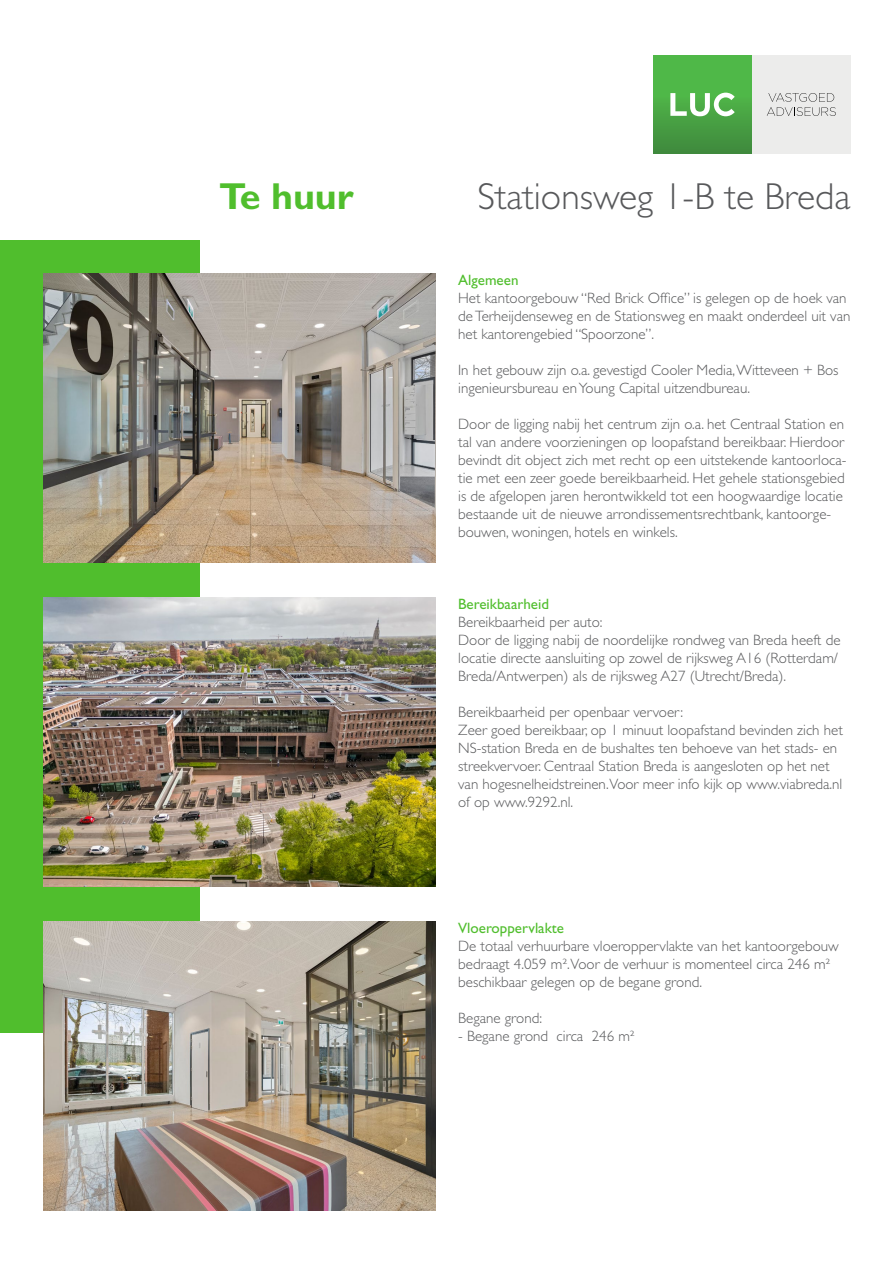
<style>
.page{position:relative;width:893px;height:1263px;background:#fff}
.page>*{position:absolute;margin:0;border:0;box-sizing:border-box;transform-origin:0 0}
.t1{font:300 37.65px "Gill Sans";color:#58595b}
.t2{font:700 37.65px "Gill Sans";color:#50be2d}
.t3{font:300 15px/18px "Gill Sans";color:#58595b}
.t4{font:15px "Gill Sans";color:#50be2d}
</style>
<div class="page">
<div style="left:0;top:241px;width:200px;height:792px;background:#50be2d"></div>
<img style="left:44px;top:274px;width:391px;height:288px">
<img style="left:44px;top:597px;width:391px;height:289px">
<img style="left:44px;top:921px;width:391px;height:289px">
<div style="left:752px;top:55px;width:98px;height:98px;background:#ececeb"></div>
<svg style="left:767px;top:93px;width:69px;height:23px"></svg>
<div style="left:653px;top:55px;width:99px;height:98px;background:linear-gradient(to bottom,#53c44b,#42903f)"></div>
<svg style="left:670px;top:93px;width:65px;height:23px"></svg>
<h1 class="t2" style="left:219px;top:174px;width:136px">Te huur</h1>
<h1 class="t1" style="left:477px;top:175px;width:375px">Stationsweg 1-B te Breda</h1>
<p class="t4" style="left:458px;top:271px;width:62px">Algemeen</p>
<p class="t3" style="left:458px;top:289px;width:394px">Het kantoorgebouw “Red Brick Office” is gelegen op de hoek van de Terheijdenseweg en de Stationsweg en maakt onderdeel uit van het kantorengebied “Spoorzone”.</p>
<p class="t3" style="left:458px;top:361px;width:382px">In het gebouw zijn o.a. gevestigd Cooler Media, Witteveen + Bos ingenieursbureau en Young Capital uitzendbureau.</p>
<p class="t3" style="left:458px;top:415px;width:390px">Door de ligging nabij het centrum zijn o.a. het Centraal Station en tal van andere voorzieningen op loopafstand bereikbaar. Hierdoor bevindt dit object zich met recht op een uitstekende kantoorloca&shy;tie met een zeer goede bereikbaarheid. Het gehele stationsgebied is de afgelopen jaren herontwikkeld tot een hoogwaardige locatie bestaande uit de nieuwe arrondissementsrechtbank, kantoorge&shy;bouwen, woningen, hotels en winkels.</p>
<p class="t4" style="left:458px;top:595px;width:92px">Bereikbaarheid</p>
<p class="t3" style="left:458px;top:613px;width:384px">Bereikbaarheid per auto:<br>Door de ligging nabij de noordelijke rondweg van Breda heeft de locatie directe aansluiting op zowel de rijksweg A16 (Rotterdam/ Breda/Antwerpen) als de rijksweg A27 (Utrecht/Breda).</p>
<p class="t3" style="left:458px;top:703px;width:386px">Bereikbaarheid per openbaar vervoer:<br>Zeer goed bereikbaar, op 1 minuut loopafstand bevinden zich het NS-station Breda en de bushaltes ten behoeve van het stads- en streekvervoer. Centraal Station Breda is aangesloten op het net van hogesnelheidstreinen.Voor meer info kijk op www.viabreda.nl of op www.9292.nl.</p>
<p class="t4" style="left:458px;top:919px;width:107px">Vloeroppervlakte</p>
<p class="t3" style="left:458px;top:937px;width:382px">De totaal verhuurbare vloeroppervlakte van het kantoorgebouw bedraagt 4.059 m².Voor de verhuur is momenteel circa 246 m² beschikbaar gelegen op de begane grond.</p>
<p class="t3" style="left:458px;top:1009px;width:85px">Begane grond:</p>
<p class="t3" style="left:458px;top:1027px;width:178px">- Begane grond circa 246 m²</p>
</div>
